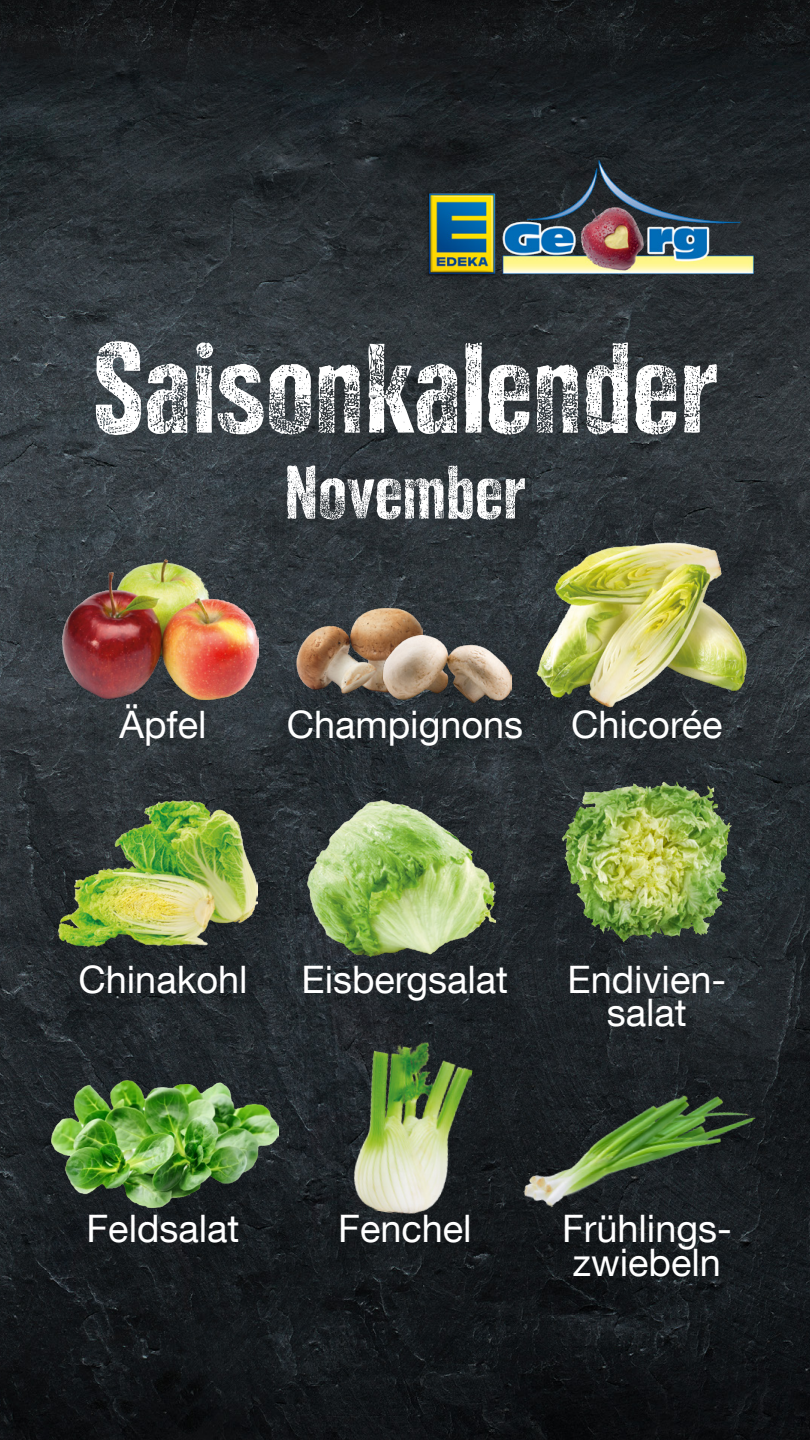
<style>
.page{position:relative;width:810px;height:1440px;background:#fff}
.page>*{position:absolute;margin:0;border:0;box-sizing:border-box;transform-origin:0 0}
.t1{font:127.5px "Edeka Chalk";color:#fff}
.t2{font:75px "Edeka Chalk";color:#fff}
.t3{font:37.88px/33.5px "Helvetica Neue LT Com";color:#fff}
</style>
<div class="page">
<img style="left:0;top:0;width:810px;height:1440px">
<img style="left:423px;top:153px;width:334px;height:135px">
<img style="left:63px;top:560px;width:195px;height:140px">
<img style="left:288px;top:605px;width:134px;height:93px">
<img style="left:383px;top:635px;width:128px;height:67px">
<img style="left:533px;top:540px;width:218px;height:169px">
<img style="left:58px;top:801px;width:200px;height:145px">
<img style="left:308px;top:801px;width:187px;height:156px">
<img style="left:581px;top:781px;width:96px;height:28px">
<img style="left:511px;top:1081px;width:253px;height:132px">
<img style="left:347px;top:1034px;width:129px;height:189px">
<img style="left:52px;top:1081px;width:227px;height:127px">
<h1 class="t1" style="left:92px;top:318px;width:627px">Saisonkalender</h1>
<h2 class="t2" style="left:285px;top:451px;width:242px">November</h2>
<p class="t3" style="left:120px;top:707px;width:89px">Äpfel</p>
<p class="t3" style="left:287px;top:707px;width:238px">Champignons</p>
<p class="t3" style="left:571px;top:707px;width:153px">Chicorée</p>
<p class="t3" style="left:78px;top:962px;width:171px">Chinakohl</p>
<p class="t3" style="left:302px;top:962px;width:208px">Eisbergsalat</p>
<p class="t3" style="left:568px;top:962px;width:160px;text-align:center">Endivien&shy;salat</p>
<p class="t3" style="left:87px;top:1211px;width:154px">Feldsalat</p>
<p class="t3" style="left:338px;top:1211px;width:135px">Fenchel</p>
<p class="t3" style="left:562px;top:1211px;width:171px">Frühlings&shy;zwiebeln</p>
</div>
